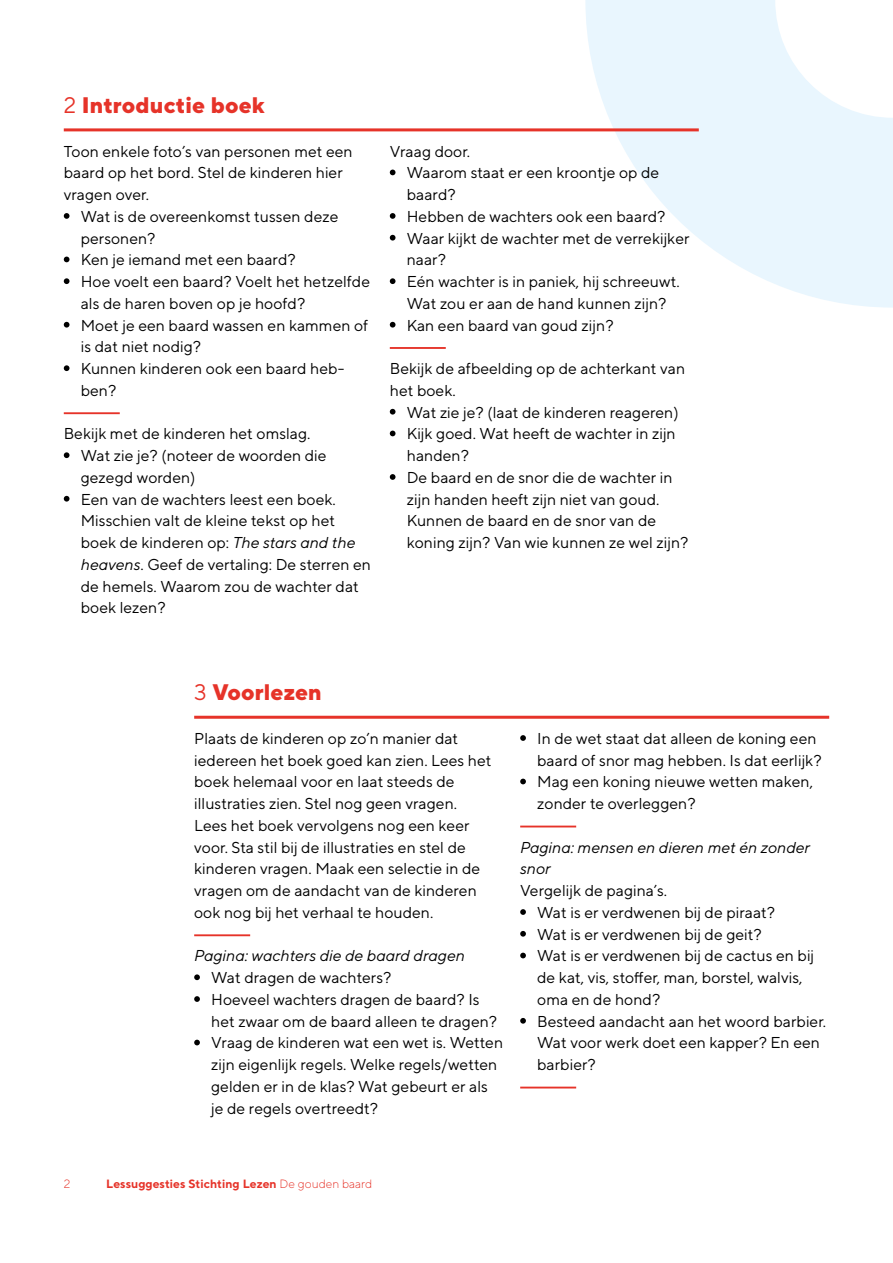
<style>
.page{position:relative;width:893px;height:1263px;background:#fff}
.page>*{position:absolute;margin:0;border:0;box-sizing:border-box;transform-origin:0 0}
.t1{font:800 22.5px "TT Norms";color:#e63329}
.t2{font:15.75px/21.8px "TT Norms";color:#000}
.t3{font:italic 15.75px/21.8px "TT Norms";color:#000}
.t4{font:700 12px "TT Norms";color:#e63329}
.t5{font:300 12px "TT Norms";color:#e63329}
.s1{font-weight:400}
.s2{font-style:italic}
.s3{font-weight:300}
</style>
<div class="page">
<hr style="left:194px;top:716px;width:635px;height:3px;background:#e63329">
<hr style="left:194px;top:934px;width:56px;height:2px;background:#e63329">
<svg style="left:194px;top:974px;width:6px;height:6px"></svg>
<svg style="left:194px;top:996px;width:6px;height:6px"></svg>
<svg style="left:194px;top:1040px;width:6px;height:5px"></svg>
<hr style="left:520px;top:825px;width:56px;height:2px;background:#e63329">
<hr style="left:520px;top:1086px;width:56px;height:2px;background:#e63329">
<svg style="left:520px;top:735px;width:6px;height:6px"></svg>
<svg style="left:520px;top:779px;width:6px;height:5px"></svg>
<svg style="left:520px;top:909px;width:6px;height:6px"></svg>
<svg style="left:520px;top:931px;width:6px;height:6px"></svg>
<svg style="left:520px;top:953px;width:6px;height:5px"></svg>
<svg style="left:520px;top:1018px;width:6px;height:6px"></svg>
<svg style="left:585px;top:0;width:308px;height:308px;fill:#e9f6fe"></svg>
<hr style="left:64px;top:128px;width:635px;height:3px;background:#e63329">
<hr style="left:64px;top:412px;width:56px;height:2px;background:#e63329">
<svg style="left:64px;top:213px;width:6px;height:6px"></svg>
<svg style="left:64px;top:257px;width:6px;height:5px"></svg>
<svg style="left:64px;top:278px;width:6px;height:6px"></svg>
<svg style="left:64px;top:322px;width:6px;height:6px"></svg>
<svg style="left:64px;top:365px;width:6px;height:6px"></svg>
<svg style="left:64px;top:452px;width:6px;height:6px"></svg>
<svg style="left:64px;top:496px;width:6px;height:6px"></svg>
<hr style="left:390px;top:347px;width:56px;height:2px;background:#e63329">
<svg style="left:390px;top:170px;width:5px;height:5px"></svg>
<svg style="left:390px;top:213px;width:5px;height:6px"></svg>
<svg style="left:390px;top:235px;width:5px;height:6px"></svg>
<svg style="left:390px;top:278px;width:5px;height:6px"></svg>
<svg style="left:390px;top:322px;width:5px;height:6px"></svg>
<svg style="left:390px;top:409px;width:5px;height:6px"></svg>
<svg style="left:390px;top:431px;width:5px;height:5px"></svg>
<svg style="left:390px;top:474px;width:5px;height:6px"></svg>
<h1 class="t1" style="left:64px;top:91px;width:203px"><span class="s1">2</span> Introductie boek</h1>
<p class="t2" style="left:64px;top:140px;width:290px">Toon enkele foto’s van personen met een baard op het bord. Stel de kinderen hier vragen over.</p>
<p class="t2" style="left:81px;top:205px;width:291px">Wat is de overeenkomst tussen deze personen?<br>Ken je iemand met een baard?<br>Hoe voelt een baard? Voelt het hetzelfde als de haren boven op je hoofd?<br>Moet je een baard wassen en kammen of is dat niet nodig?<br>Kunnen kinderen ook een baard heb&shy;ben?</p>
<p class="t2" style="left:81px;top:423px;width:292px;text-indent:-17px">Bekijk met de kinderen het omslag.<br>Wat zie je? (noteer de woorden die gezegd worden)<br>Een van de wachters leest een boek.<br>Misschien valt de kleine tekst op het boek de kinderen op: <span class="s2">The stars and the heavens</span>. Geef de vertaling: De sterren en de hemels. Waarom zou de wachter dat boek lezen?</p>
<p class="t2" style="left:407px;top:140px;width:284px;text-indent:-17px">Vraag door.<br>Waarom staat er een kroontje op de baard?<br>Hebben de wachters ook een baard?<br>Waar kijkt de wachter met de verrekijker naar?<br>Eén wachter is in paniek, hij schreeuwt.<br>Wat zou er aan de hand kunnen zijn?<br>Kan een baard van goud zijn?</p>
<p class="t2" style="left:390px;top:357px;width:297px">Bekijk de afbeelding op de achterkant van het boek.</p>
<p class="t2" style="left:407px;top:401px;width:283px">Wat zie je? (laat de kinderen reageren)<br>Kijk goed. Wat heeft de wachter in zijn handen?<br>De baard en de snor die de wachter in zijn handen heeft zijn niet van goud.<br>Kunnen de baard en de snor van de koning zijn? Van wie kunnen ze wel zijn?</p>
<h1 class="t1" style="left:194px;top:678px;width:129px"><span class="s1">3</span> Voorlezen</h1>
<p class="t2" style="left:194px;top:727px;width:299px">Plaats de kinderen op zo’n manier dat iedereen het boek goed kan zien. Lees het boek helemaal voor en laat steeds de illustraties zien. Stel nog geen vragen.<br>Lees het boek vervolgens nog een keer voor. Sta stil bij de illustraties en stel de kinderen vragen. Maak een selectie in de vragen om de aandacht van de kinderen ook nog bij het verhaal te houden.</p>
<p class="t3" style="left:194px;top:945px;width:272px">Pagina: wachters die de baard dragen</p>
<p class="t2" style="left:211px;top:966px;width:293px">Wat dragen de wachters?<br>Hoeveel wachters dragen de baard? Is het zwaar om de baard alleen te dragen?<br>Vraag de kinderen wat een wet is. Wetten zijn eigenlijk regels. Welke regels/wetten gelden er in de klas? Wat gebeurt er als je de regels overtreedt?</p>
<p class="t2" style="left:537px;top:727px;width:286px">In de wet staat dat alleen de koning een baard of snor mag hebben. Is dat eerlijk?<br>Mag een koning nieuwe wetten maken, zonder te overleggen?</p>
<p class="t3" style="left:520px;top:836px;width:291px">Pagina: mensen en dieren met én zonder snor</p>
<p class="t2" style="left:537px;top:879px;width:290px;text-indent:-17px">Vergelijk de pagina’s.<br>Wat is er verdwenen bij de piraat?<br>Wat is er verdwenen bij de geit?<br>Wat is er verdwenen bij de cactus en bij de kat, vis, stoffer, man, borstel, walvis, oma en de hond?<br>Besteed aandacht aan het woord barbier.<br>Wat voor werk doet een kapper? En een barbier?</p>
<p class="t5" style="left:64px;top:1176px;width:8px">2</p>
<p class="t4" style="left:106px;top:1176px;width:268px">Lessuggesties Stichting Lezen <span class="s3">De gouden baard</span></p>
</div>
